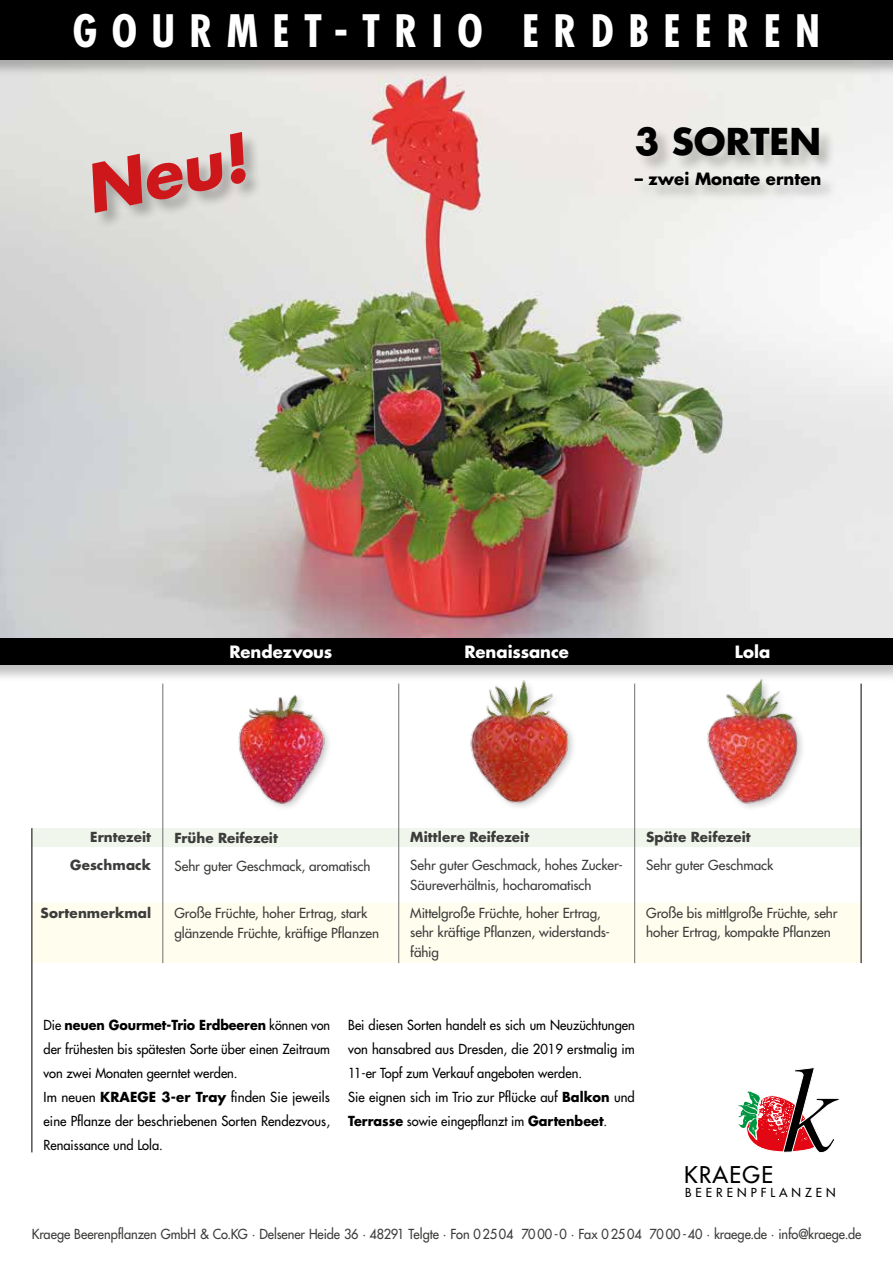
<style>
.page{position:relative;width:893px;height:1263px;background:#fff}
.page>*{position:absolute;margin:0;border:0;box-sizing:border-box;transform-origin:0 0}
.t1{font:italic 700 64.5px "Futura";color:#cd171a}
.t2{font:700 condensed 43.5px "Futura";letter-spacing:.33em;color:#fff}
.t3{font:700 36px "Futura";color:#000}
.t4{font:22.5px "Futura";letter-spacing:.06em;color:#000}
.t5{font:700 16.5px "Futura";letter-spacing:-.005em;color:#fff}
.t6{font:700 16.5px "Futura";color:#000}
.t7{font:13.5px/19.5px "Futura";letter-spacing:-.005em;color:#3c3c3b}
.t8{font:13.5px/24px "Futura";color:#000;scale:.94 1}
.t9{font:13.5px/24px "Futura";color:#000;scale:.95 1}
.t10{font:13.5px "Futura";letter-spacing:-.005em;color:#3c3c3b;scale:.95 1}
.t11{font:700 13.5px/28px "Futura";letter-spacing:.005em;color:#3c3c3b;text-align:right}
.t12{font:12.15px "Futura";letter-spacing:.33em;color:#000}
.s1{font-weight:700}
</style>
<div class="page">
<img style="left:0;top:77px;width:893px;height:560px">
<div style="left:0;top:0;width:893px;height:77px;background:#000;opacity:.25"></div>
<div style="left:0;top:0;width:893px;height:60px;background:#000"></div>
<div style="left:0;top:637px;width:893px;height:45px;background:#000;opacity:.25"></div>
<div style="left:0;top:638px;width:893px;height:26px;background:#000"></div>
<img style="left:238px;top:695px;width:91px;height:113px">
<img style="left:449px;top:678px;width:136px;height:129px">
<div style="left:705px;top:676px;width:101px;height:135px;background:#fff"></div>
<img style="left:698px;top:678px;width:110px;height:130px">
<div style="left:92px;top:132px;width:171px;height:98px;background:#000;opacity:.25"></div>
<svg style="left:738px;top:1067px;width:101px;height:86px"></svg>
<div style="left:635px;top:127px;width:203px;height:76px;background:#000;opacity:.25"></div>
<div style="left:32px;top:828px;width:829px;height:19px;background:#f1f6ec"></div>
<div style="left:32px;top:903px;width:829px;height:60px;background:#fffdee"></div>
<hr style="left:32px;top:828px;width:1px;height:324px;background:#000">
<hr style="left:163px;top:684px;width:1px;height:279px;background:#706f6f">
<hr style="left:398px;top:684px;width:1px;height:279px;background:#706f6f">
<hr style="left:634px;top:684px;width:1px;height:279px;background:#706f6f">
<hr style="left:861px;top:684px;width:1px;height:279px;background:#000">
<h2 class="t2" style="left:73px;top:3px;width:749px">GOURMET-TRIO ERDBEEREN</h2>
<h1 class="t1" style="left:76px;top:146px;width:165px;rotate:-12deg">Neu!</h1>
<h3 class="t3" style="left:635px;top:117px;width:188px">3 SORTEN</h3>
<p class="t6" style="left:635px;top:168px;width:188px">– zwei Monate ernten</p>
<p class="t5" style="left:230px;top:640px;width:104px">Rendezvous</p>
<p class="t5" style="left:465px;top:640px;width:106px">Renaissance</p>
<p class="t5" style="left:735px;top:640px;width:37px">Lola</p>
<p class="t11" style="left:70px;top:823px;width:82px">Erntezeit<br>Geschmack</p>
<p class="t11" style="left:41px;top:898px;width:112px">Sortenmerkmal</p>
<p class="t11" style="left:174px;top:823px;width:105px">Frühe Reifezeit</p>
<p class="t7" style="left:174px;top:856px;width:198px">Sehr guter Geschmack, aromatisch</p>
<p class="t7" style="left:174px;top:903px;width:206px">Große Früchte, hoher Ertrag, stark glänzende Früchte, kräftige Pflanzen</p>
<p class="t11" style="left:410px;top:823px;width:120px">Mittlere Reifezeit</p>
<p class="t7" style="left:410px;top:856px;width:214px">Sehr guter Geschmack, hohes Zucker-<br>Säureverhältnis, hocharomatisch</p>
<p class="t7" style="left:410px;top:903px;width:201px">Mittelgroße Früchte, hoher Ertrag, sehr kräftige Pflanzen, widerstands&shy;fähig</p>
<p class="t11" style="left:646px;top:823px;width:106px">Späte Reifezeit</p>
<p class="t7" style="left:646px;top:856px;width:129px">Sehr guter Geschmack</p>
<p class="t7" style="left:646px;top:903px;width:193px">Große bis mittlgroße Früchte, sehr hoher Ertrag, kompakte Pflanzen</p>
<p class="t8" style="left:44px;top:1013px;width:306px">Die <span class="s1">neuen Gourmet-Trio Erdbeeren</span> können von der frühesten bis spätesten Sorte über einen Zeitraum von zwei Monaten geerntet werden.<br>Im neuen <span class="s1">KRAEGE 3-er Tray</span> finden Sie jeweils eine Pflanze der beschriebenen Sorten Rendezvous, Renaissance und Lola.</p>
<p class="t9" style="left:348px;top:1013px;width:303px">Bei diesen Sorten handelt es sich um Neuzüchtungen von hansabred aus Dresden, die 2019 erstmalig im 11-er Topf zum Verkauf angeboten werden.<br>Sie eignen sich im Trio zur Pflücke auf <span class="s1">Balkon</span> und <span class="s1">Terrasse</span> sowie eingepflanzt im <span class="s1">Gartenbeet</span>.</p>
<h3 class="t4" style="left:684px;top:1160px;width:90px">KRAEGE</h3>
<p class="t12" style="left:685px;top:1185px;width:152px">BEERENPFLANZEN</p>
<p class="t10" style="left:32px;top:1225px;width:875px">Kraege Beerenpflanzen GmbH &amp; Co.KG · Delsener Heide 36 · 48291 Telgte · Fon 02504 7000-0 · Fax 02504 7000-40 · kraege.de · info@kraege.de</p>
</div>
